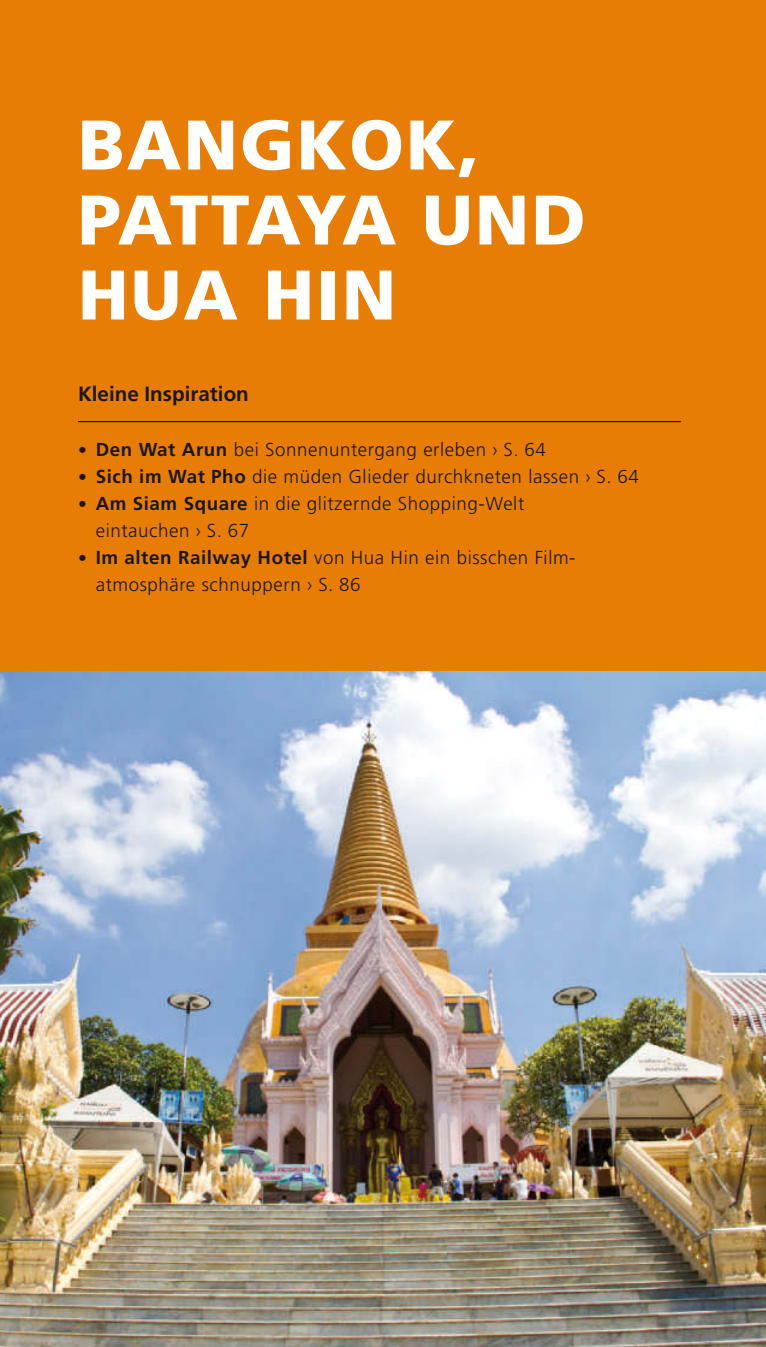
<style>
.page{position:relative;width:766px;height:1347px;background:#fff}
.page>*{position:absolute;margin:0;border:0;box-sizing:border-box;transform-origin:0 0}
.t1{font:900 70px/75px "Frutiger LT Pro";letter-spacing:.03em;color:#fff}
.t2{font:700 20.5px "Frutiger LT Pro";color:#1a171c}
.t3{font:300 18.75px/27px "Frutiger LT Pro";letter-spacing:.03em;color:#1a171c}
.s1{font-weight:900;font-size:17.5px}
.s2{font-weight:700}
</style>
<div class="page">
<div style="left:0;top:0;width:765px;height:1346px;background:#e77d04"></div>
<hr style="left:78px;top:421px;width:602px;height:1px;background:#1a171c">
<img style="left:0;top:672px;width:765px;height:674px">
<h1 class="t1" style="left:78px;top:107px;width:501px">BANGKOK,<br>PATTAYA UND<br>HUA HIN</h1>
<p class="t2" style="left:78px;top:382px;width:172px">Kleine Inspiration</p>
<p class="t3" style="left:78px;top:436px;width:469px"><span class="s1">•</span> <span class="s2">Den Wat Arun</span> bei Sonnenuntergang erleben › S. 64</p>
<p class="t3" style="left:78px;top:463px;width:562px"><span class="s1">•</span> <span class="s2">Sich im Wat Pho</span> die müden Glieder durchkneten lassen › S. 64</p>
<p class="t3" style="left:96px;top:490px;width:430px;text-indent:-18px"><span class="s1">•</span> <span class="s2">Am Siam Square</span> in die glitzernde Shopping-Welt eintauchen › S. 67</p>
<p class="t3" style="left:96px;top:544px;width:481px;text-indent:-18px"><span class="s1">•</span> <span class="s2">Im alten Railway Hotel</span> von Hua Hin ein bisschen Film&shy;atmosphäre schnuppern › S. 86</p>
</div>
